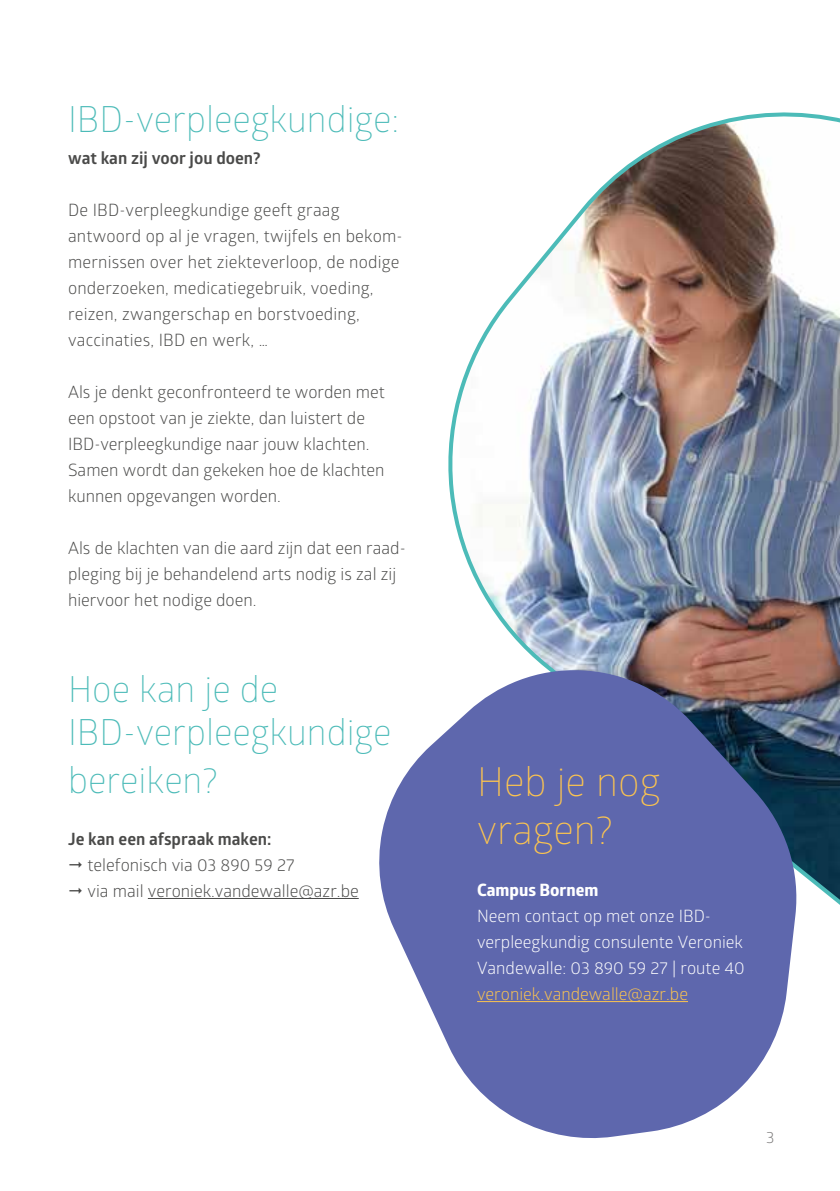
<style>
.page{position:relative;width:840px;height:1191px;background:#fff}
.page>*{position:absolute;margin:0;border:0;box-sizing:border-box;transform-origin:0 0}
.t1{font:300 40px/48px "Glober";color:#fcc44f}
.t2{font:300 36px/43.2px "Glober";color:#4cbbb8}
.t3{font:17px/26px "Glober";color:#4a4a49}
.t4{font:17px/26px "Glober";color:#fff}
.t5{font:700 17px "Glober";color:#4a4a49}
.t6{font:17px "Glober";color:#fcc44f}
.t7{font:700 17px "Globerx";color:#fff}
.t8{font:16px "Glober";color:#7c7b7b}
</style>
<div class="page">
<img style="left:448px;top:112px;width:391px;height:792px">
<hr style="left:148px;top:898px;width:210px;height:1px;background:#4a4a49">
<svg style="left:379px;top:669px;width:418px;height:469px;fill:#5e67ad"></svg>
<hr style="left:477px;top:1001px;width:210px;height:1px;background:#fcc44f">
<h2 class="t2" style="left:68px;top:96px;width:332px">IBD-verpleegkundige:</h2>
<p class="t5" style="left:68px;top:146px;width:194px">wat kan zij voor jou doen?</p>
<p class="t3" style="left:68px;top:196px;width:336px">De IBD-verpleegkundige geeft graag antwoord op al je vragen, twijfels en bekom&shy;mernissen over het ziekteverloop, de nodige onderzoeken, medicatiegebruik, voeding, reizen, zwangerschap en borstvoeding, vaccinaties, IBD en werk, …</p>
<p class="t3" style="left:68px;top:378px;width:318px">Als je denkt geconfronteerd te worden met een opstoot van je ziekte, dan luistert de IBD-verpleegkundige naar jouw klachten.<br>Samen wordt dan gekeken hoe de klachten kunnen opgevangen worden.</p>
<p class="t3" style="left:68px;top:534px;width:339px">Als de klachten van die aard zijn dat een raad&shy;pleging bij je behandelend arts nodig is zal zij hiervoor het nodige doen.</p>
<h2 class="t2" style="left:68px;top:665px;width:325px">Hoe kan je de<br>IBD-verpleegkundige</h2>
<h2 class="t2" style="left:68px;top:756px;width:151px">bereiken?</h2>
<p class="t5" style="left:68px;top:827px;width:205px">Je kan een afspraak maken:</p>
<p class="t3" style="left:87px;top:851px;width:272px">telefonisch via 03 890 59 27<br>via mail veroniek.vandewalle@azr.be</p>
<h1 class="t1" style="left:477px;top:755px;width:185px">Heb je nog vragen?</h1>
<p class="t7" style="left:477px;top:877px;width:123px">Campus Bornem</p>
<p class="t4" style="left:477px;top:902px;width:269px">Neem contact op met onze IBD&shy;verpleegkundig consulente Veroniek<br>Vandewalle: 03 890 59 27 | route 40</p>
<p class="t6" style="left:477px;top:982px;width:212px">veroniek.vandewalle@azr.be</p>
<p class="t8" style="left:765px;top:1125px;width:10px">3</p>
</div>
